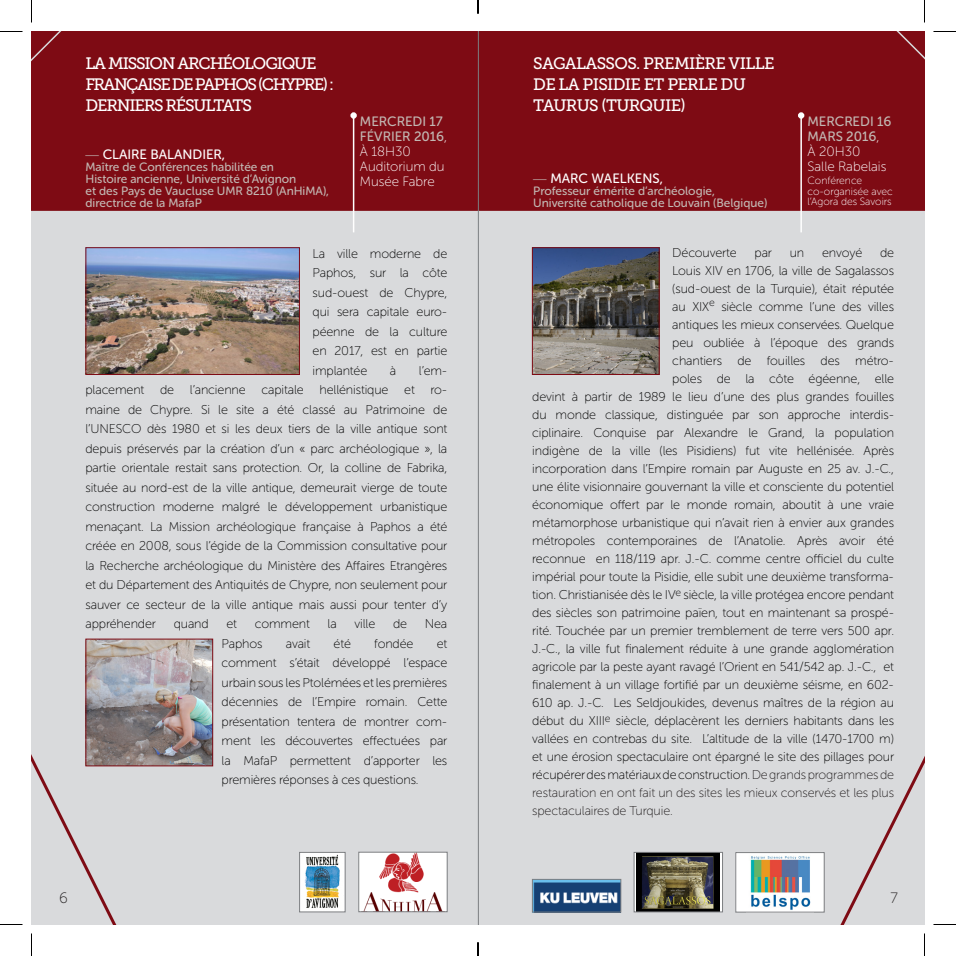
<style>
.page{position:relative;width:956px;height:956px;background:#fff}
.page>*{position:absolute;margin:0;border:0;box-sizing:border-box;transform-origin:0 0}
.t1{font:16.5px/21px "Museo Slab 500";letter-spacing:-.07em;color:#fff}
.t2{font:16.5px/21px "Museo Slab 500";letter-spacing:-.04em;color:#fff}
.t3{font:15px "Museo Sans Rounded 100";color:#231f20}
.t4{font:13.5px/15px "Museo Sans Rounded 100";color:#fff}
.t5{font:13.5px/15px "Museo Sans Rounded 500";color:#c2b7b2}
.t6{font:13.5px "Museo Sans Rounded 500";color:#fff}
.t7{font:12.75px/19.5px "Museo Sans Rounded 100";letter-spacing:-.01em;color:#000;text-align:justify}
.t8{font:12.75px "Museo Sans Rounded 100";letter-spacing:-.01em;color:#231f20}
.t9{font:12px/12px "Museo Sans Rounded 500";color:#c2b7b2}
.t10{font:10.5px/10.5px "Museo Sans Rounded 100";color:#fff}
.s1{font-family:"Bell Gothic BT";color:#c2b7b2}
.s2{font-family:"Museo Sans Rounded 100";color:#fff}
.s3{color:#231f20}
</style>
<div class="page">
<div style="left:32px;top:32px;width:892px;height:892px;background:#d9dadc"></div>
<div style="left:32px;top:32px;width:892px;height:179px;background:#7e0b14"></div>
<svg style="left:32px;top:638px;width:182px;height:286px"></svg>
<div style="left:32px;top:32px;width:92px;height:67px;background:#7e0b14"></div>
<div style="left:859px;top:32px;width:65px;height:92px;background:#7e0b14"></div>
<hr style="left:478px;top:32px;width:1px;height:892px;background:#7c7e81">
<svg style="left:693px;top:758px;width:231px;height:166px"></svg>
<hr style="left:353px;top:115px;width:1px;height:117px;background:#fff">
<div style="left:350px;top:112px;width:7px;height:7px;border:2px solid #fff;border-radius:50%"></div>
<hr style="left:800px;top:115px;width:2px;height:117px;background:#fff">
<div style="left:798px;top:112px;width:6px;height:7px;border:2px solid #fff;border-radius:50%"></div>
<img style="left:88px;top:641px;width:123px;height:123px">
<div style="left:86px;top:639px;width:127px;height:127px;border:1px solid #7e0b14"></div>
<img style="left:88px;top:249px;width:210px;height:124px">
<div style="left:86px;top:247px;width:214px;height:128px;border:1px solid #7e0b14"></div>
<div style="left:300px;top:852px;width:45px;height:60px;background:#fff"></div>
<img style="left:304px;top:854px;width:36px;height:54px">
<div style="left:299px;top:852px;width:46px;height:60px;border:1px solid #7c7e81"></div>
<div style="left:359px;top:852px;width:88px;height:60px;background:#fff"></div>
<img style="left:364px;top:854px;width:78px;height:56px">
<div style="left:359px;top:852px;width:88px;height:60px;border:1px solid #7c7e81"></div>
<img style="left:534px;top:249px;width:124px;height:124px">
<div style="left:532px;top:247px;width:128px;height:128px;border:1px solid #7e0b14"></div>
<div style="left:736px;top:853px;width:88px;height:59px;background:#fff"></div>
<img style="left:750px;top:856px;width:61px;height:54px">
<div style="left:736px;top:852px;width:88px;height:60px;border:1px solid #7c7e81"></div>
<svg style="left:636px;top:854px;width:85px;height:56px"></svg>
<img style="left:637px;top:854px;width:83px;height:56px">
<div style="left:634px;top:852px;width:89px;height:60px;border:1px solid #7c7e81"></div>
<img style="left:534px;top:881px;width:85px;height:29px">
<div style="left:532px;top:879px;width:89px;height:33px;border:1px solid #7c7e81"></div>
<svg style="left:0;top:31px;width:22px;height:1px"></svg>
<svg style="left:933px;top:31px;width:23px;height:1px"></svg>
<svg style="left:0;top:924px;width:22px;height:1px"></svg>
<svg style="left:933px;top:924px;width:23px;height:1px"></svg>
<svg style="left:31px;top:0;width:1px;height:23px"></svg>
<svg style="left:31px;top:933px;width:1px;height:23px"></svg>
<svg style="left:924px;top:0;width:1px;height:23px"></svg>
<svg style="left:924px;top:933px;width:1px;height:23px"></svg>
<svg style="left:477px;top:0;width:2px;height:14px"></svg>
<svg style="left:477px;top:942px;width:2px;height:14px"></svg>
<p class="t1" style="left:86px;top:53px;width:250px">LA MISSION ARCHÉOLOGIQUE<br>FRANÇAISE DE PAPHOS (CHYPRE) :<br>DERNIERS RÉSULTATS</p>
<p class="t6" style="left:86px;top:147px;width:141px"><span class="s1">—</span> CLAIRE BALANDIER,</p>
<p class="t9" style="left:86px;top:161px;width:245px">Maître de Conférences habilitée en<br>Histoire ancienne, Université d’Avignon<br>et des Pays de Vaucluse UMR 8210 (AnHiMA), directrice de la MafaP</p>
<p class="t5" style="left:360px;top:114px;width:89px">MERCREDI 17<br>FÉVRIER 2016<span class="s2">,</span></p>
<p class="t4" style="left:360px;top:144px;width:86px">À 18H30<br>Auditorium du<br>Musée Fabre</p>
<p class="t7" style="left:313px;top:244px;width:136px">La ville moderne de Paphos, sur la côte sud-ouest de Chypre, qui sera capitale euro&shy;péenne de la culture en 2017, est en partie implantée</p>
<p class="t7" style="left:85px;top:361px;width:363px;text-indent:333px">l’em&shy;placement de l’ancienne capitale hellénistique et ro&shy;maine de Chypre. Si le site a été classé au Patrimoine de l’UNESCO dès 1980 et si les deux tiers de la ville antique sont depuis préservés par la création d’un « parc archéologique », la partie orientale restait sans protection. Or, la colline de Fabrika, située au nord-est de la ville antique, demeurait vierge de toute construction moderne malgré le développement urbanistique menaçant. La Mission archéologique française à Paphos a été créée en 2008, sous l’égide de la Commission consultative pour la Recherche archéologique du Ministère des Affaires Etrangères et du Département des Antiquités de Chypre, non seulement pour sauver ce secteur de la ville antique mais aussi pour tenter d’y appréhender</p>
<p class="t7" style="left:390px;top:361px;width:8px">à</p>
<p class="t7" style="left:174px;top:614px;width:37px">quand</p>
<p class="t7" style="left:227px;top:614px;width:12px">et</p>
<p class="t7" style="left:255px;top:614px;width:57px">comment</p>
<p class="t7" style="left:328px;top:614px;width:11px">la</p>
<p class="t7" style="left:355px;top:614px;width:22px">ville</p>
<p class="t7" style="left:393px;top:614px;width:16px">de</p>
<p class="t7" style="left:425px;top:614px;width:24px">Nea</p>
<p class="t7" style="left:222px;top:634px;width:42px">Paphos</p>
<p class="t7" style="left:286px;top:634px;width:26px">avait</p>
<p class="t7" style="left:334px;top:634px;width:19px">été</p>
<p class="t7" style="left:374px;top:634px;width:41px">fondée</p>
<p class="t7" style="left:222px;top:634px;width:227px;text-indent:215px">et comment s’était développé l’espace urbain sous les Ptolémées et les premières décennies de l’Empire romain. Cette présentation tentera de montrer com&shy;ment les découvertes effectuées par la MafaP permettent d’apporter les premières réponses à ces questions.</p>
<p class="t2" style="left:533px;top:53px;width:243px">SAGALASSOS. PREMIÈRE VILLE<br>DE LA PISIDIE ET PERLE DU<br>TAURUS (TURQUIE)</p>
<p class="t6" style="left:533px;top:171px;width:131px"><span class="s1">—</span> MARC WAELKENS,</p>
<p class="t9" style="left:533px;top:185px;width:236px">Professeur émérite d’archéologie,<br>Université catholique de Louvain (Belgique)</p>
<p class="t5" style="left:807px;top:114px;width:85px">MERCREDI 16<br>MARS 2016<span class="s2">,</span></p>
<p class="t4" style="left:807px;top:144px;width:80px">À 20H30<br>Salle Rabelais</p>
<p class="t10" style="left:807px;top:175px;width:87px">Conférence co-organisée avec l’Agora des Savoirs</p>
<p class="t7" style="left:672px;top:243px;width:66px">Découverte</p>
<p class="t7" style="left:754px;top:243px;width:19px">par</p>
<p class="t7" style="left:790px;top:243px;width:16px">un</p>
<p class="t7" style="left:822px;top:243px;width:42px">envoyé</p>
<p class="t7" style="left:880px;top:243px;width:16px">de</p>
<p class="t7" style="left:672px;top:261px;width:223px">Louis XIV en 1706, la ville de Sagalassos</p>
<p class="t7" style="left:672px;top:279px;width:223px">(sud-ouest de la Turquie), était réputée</p>
<p class="t7" style="left:672px;top:297px;width:223px">au XIX<sup>e</sup> siècle comme l’une des villes</p>
<p class="t7" style="left:672px;top:315px;width:223px">antiques les mieux conservées. Quelque</p>
<p class="t7" style="left:672px;top:333px;width:223px">peu oubliée à l’époque des grands</p>
<p class="t7" style="left:672px;top:351px;width:223px">chantiers de fouilles des métro-</p>
<p class="t7" style="left:672px;top:369px;width:223px">poles de la côte égéenne, elle</p>
<p class="t7" style="left:532px;top:387px;width:363px">devint à partir de 1989 le lieu d’une des plus grandes fouilles</p>
<p class="t7" style="left:532px;top:405px;width:363px">du monde classique, distinguée par son approche interdis-</p>
<p class="t7" style="left:532px;top:423px;width:363px">ciplinaire. Conquise par Alexandre le Grand, la population</p>
<p class="t7" style="left:532px;top:441px;width:363px">indigène de la ville (les Pisidiens) fut vite hellénisée. Après</p>
<p class="t7" style="left:532px;top:459px;width:363px">incorporation dans l’Empire romain par Auguste en 25 av. J.-C.,</p>
<p class="t7" style="left:532px;top:477px;width:363px">une élite visionnaire gouvernant la ville et consciente du potentiel</p>
<p class="t7" style="left:532px;top:495px;width:363px">économique offert par le monde romain, aboutit à une vraie</p>
<p class="t7" style="left:532px;top:513px;width:363px">métamorphose urbanistique qui n’avait rien à envier aux grandes</p>
<p class="t7" style="left:532px;top:531px;width:363px">métropoles contemporaines de l’Anatolie. Après avoir été</p>
<p class="t7" style="left:532px;top:549px;width:363px">reconnue en 118/119 apr. J.-C. comme centre officiel du culte</p>
<p class="t7" style="left:532px;top:567px;width:363px">impérial pour toute la Pisidie, elle subit une deuxième transforma-</p>
<p class="t7" style="left:532px;top:585px;width:363px">tion. Christianisée dès le IV<sup>e</sup> siècle, la ville protégea encore pendant</p>
<p class="t7" style="left:532px;top:603px;width:363px">des siècles son patrimoine païen, tout en maintenant sa prospé-</p>
<p class="t7" style="left:532px;top:621px;width:363px">rité. Touchée par un premier tremblement de terre vers 500 apr.</p>
<p class="t7" style="left:532px;top:639px;width:363px">J.-C., la ville fut finalement réduite à une grande agglomération</p>
<p class="t7" style="left:532px;top:657px;width:363px">agricole par la peste ayant ravagé l’Orient en 541/542 ap. J.-C., et</p>
<p class="t7" style="left:532px;top:675px;width:363px">finalement à un village fortifié par un deuxième séisme, en 602-</p>
<p class="t7" style="left:532px;top:693px;width:363px">610 ap. J.-C. Les Seldjoukides, devenus maîtres de la région au</p>
<p class="t7" style="left:532px;top:711px;width:363px">début du XIII<sup>e</sup> siècle, déplacèrent les derniers habitants dans les</p>
<p class="t7" style="left:532px;top:729px;width:363px">vallées en contrebas du site. L’altitude de la ville (1470-1700 m)</p>
<p class="t7" style="left:532px;top:747px;width:363px">et une érosion spectaculaire ont épargné le site des pillages pour</p>
<p class="t7" style="left:532px;top:765px;width:363px">récupérer des matériaux de construction. <span class="s3">De grands programmes de</span></p>
<p class="t8" style="left:532px;top:786px;width:363px">restauration en ont fait un des sites les mieux conservés et les plus</p>
<p class="t8" style="left:532px;top:804px;width:142px">spectaculaires de Turquie.</p>
<p class="t3" style="left:59px;top:889px;width:10px">6</p>
<p class="t3" style="left:890px;top:889px;width:9px">7</p>
</div>
